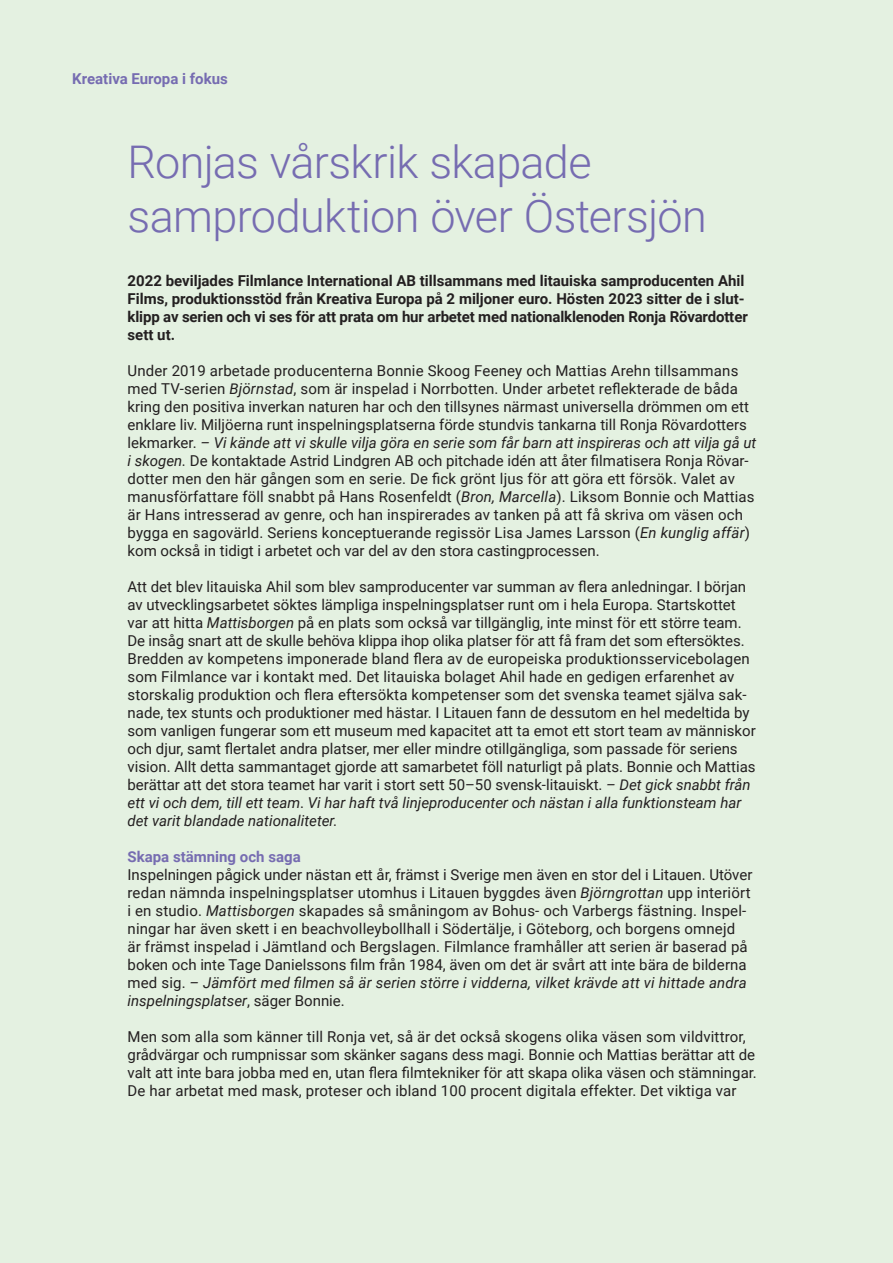
<style>
.page{position:relative;width:893px;height:1263px;background:#e4f1e1}
.page>*{position:absolute;margin:0;border:0;box-sizing:border-box;transform-origin:0 0}
.t1{font:300 45px/54px "Roboto";letter-spacing:-.015em;color:#766cb1}
.t2{font:15px/18px "Roboto";color:#231f20}
.t3{font:700 15px/18px "Roboto";color:#231f20}
.t4{font:700 15px "Roboto";color:#766cb1}
.s1{font-style:italic}
</style>
<div class="page">
<p class="t4" style="left:72px;top:68px;width:157px">Kreativa Europa i fokus</p>
<p class="t1" style="left:128px;top:134px;width:581px">Ronjas vårskrik skapade samproduktion över Östersjön</p>
<p class="t3" style="left:128px;top:271px;width:622px">2022 beviljades Filmlance International AB tillsammans med litauiska samproducenten Ahil Films, produktionsstöd från Kreativa Europa på 2 miljoner euro. Hösten 2023 sitter de i slut&shy;klipp av serien och vi ses för att prata om hur arbetet med nationalklenoden Ronja Rövardotter sett ut.</p>
<p class="t2" style="left:128px;top:361px;width:630px">Under 2019 arbetade producenterna Bonnie Skoog Feeney och Mattias Arehn tillsammans med TV-serien <span class="s1">Björnstad</span>, som är inspelad i Norrbotten. Under arbetet reflekterade de båda kring den positiva inverkan naturen har och den tillsynes närmast universella drömmen om ett enklare liv. Miljöerna runt inspelningsplatserna förde stundvis tankarna till Ronja Rövardotters lekmarker. <span class="s1">– Vi kände att vi skulle vilja göra en serie som får barn att inspireras och att vilja gå ut i skogen.</span> De kontaktade Astrid Lindgren AB och pitchade idén att åter filmatisera Ronja Rövar&shy;dotter men den här gången som en serie. De fick grönt ljus för att göra ett försök. Valet av manusförfattare föll snabbt på Hans Rosenfeldt (<span class="s1">Bron, Marcella</span>). Liksom Bonnie och Mattias är Hans intresserad av genre, och han inspirerades av tanken på att få skriva om väsen och bygga en sagovärld. Seriens konceptuerande regissör Lisa James Larsson (<span class="s1">En kunglig affär</span>) kom också in tidigt i arbetet och var del av den stora castingprocessen.</p>
<p class="t2" style="left:128px;top:577px;width:620px">Att det blev litauiska Ahil som blev samproducenter var summan av flera anledningar. I början</p>
<p class="t2" style="left:128px;top:595px;width:619px">av utvecklingsarbetet söktes lämpliga inspelningsplatser runt om i hela Europa. Startskottet var att hitta <span class="s1">Mattisborgen</span> på en plats som också var tillgänglig, inte minst för ett större team.<br>De insåg snart att de skulle behöva klippa ihop olika platser för att få fram det som eftersöktes.</p>
<p class="t2" style="left:128px;top:649px;width:624px">Bredden av kompetens imponerade bland flera av de europeiska produktionsservicebolagen</p>
<p class="t2" style="left:128px;top:667px;width:623px">som Filmlance var i kontakt med. Det litauiska bolaget Ahil hade en gedigen erfarenhet av storskalig produktion och flera eftersökta kompetenser som det svenska teamet själva sak&shy;nade, tex stunts och produktioner med hästar. I Litauen fann de dessutom en hel medeltida by</p>
<p class="t2" style="left:128px;top:721px;width:630px">som vanligen fungerar som ett museum med kapacitet att ta emot ett stort team av människor</p>
<p class="t2" style="left:128px;top:739px;width:612px">och djur, samt flertalet andra platser, mer eller mindre otillgängliga, som passade för seriens</p>
<p class="t2" style="left:128px;top:757px;width:629px">vision. Allt detta sammantaget gjorde att samarbetet föll naturligt på plats. Bonnie och Mattias berättar att det stora teamet har varit i stort sett 50–50 svensk-litauiskt. <span class="s1">– Det gick snabbt från ett vi och dem, till ett team</span>. <span class="s1">Vi har haft två linjeproducenter och nästan i alla funktionsteam har det varit blandade nationaliteter.</span></p>
<p class="t4" style="left:128px;top:846px;width:175px">Skapa stämning och saga</p>
<p class="t2" style="left:128px;top:865px;width:626px">Inspelningen pågick under nästan ett år, främst i Sverige men även en stor del i Litauen. Utöver redan nämnda inspelningsplatser utomhus i Litauen byggdes även <span class="s1">Björngrottan</span> upp interiört i en studio. <span class="s1">Mattisborgen</span> skapades så småningom av Bohus- och Varbergs fästning. Inspel&shy;ningar har även skett i en beachvolleybollhall i Södertälje, i Göteborg, och borgens omnejd</p>
<p class="t2" style="left:128px;top:937px;width:622px;text-align:justify">är främst inspelad i Jämtland och Bergslagen. Filmlance framhåller att serien är baserad på boken och inte Tage Danielssons film från 1984, även om det är svårt att inte bära de bilderna med sig. <span class="s1">– Jämfört med filmen så är serien större i vidderna, vilket krävde att vi hittade andra inspelningsplatser</span>, säger Bonnie.</p>
<p class="t2" style="left:128px;top:1027px;width:620px">Men som alla som känner till Ronja vet, så är det också skogens olika väsen som vildvittror,</p>
<p class="t2" style="left:128px;top:1045px;width:629px">grådvärgar och rumpnissar som skänker sagans dess magi. Bonnie och Mattias berättar att de</p>
<p class="t2" style="left:128px;top:1063px;width:631px">valt att inte bara jobba med en, utan flera filmtekniker för att skapa olika väsen och stämningar.</p>
<p class="t2" style="left:128px;top:1081px;width:610px">De har arbetat med mask, proteser och ibland 100 procent digitala effekter. Det viktiga var</p>
</div>
